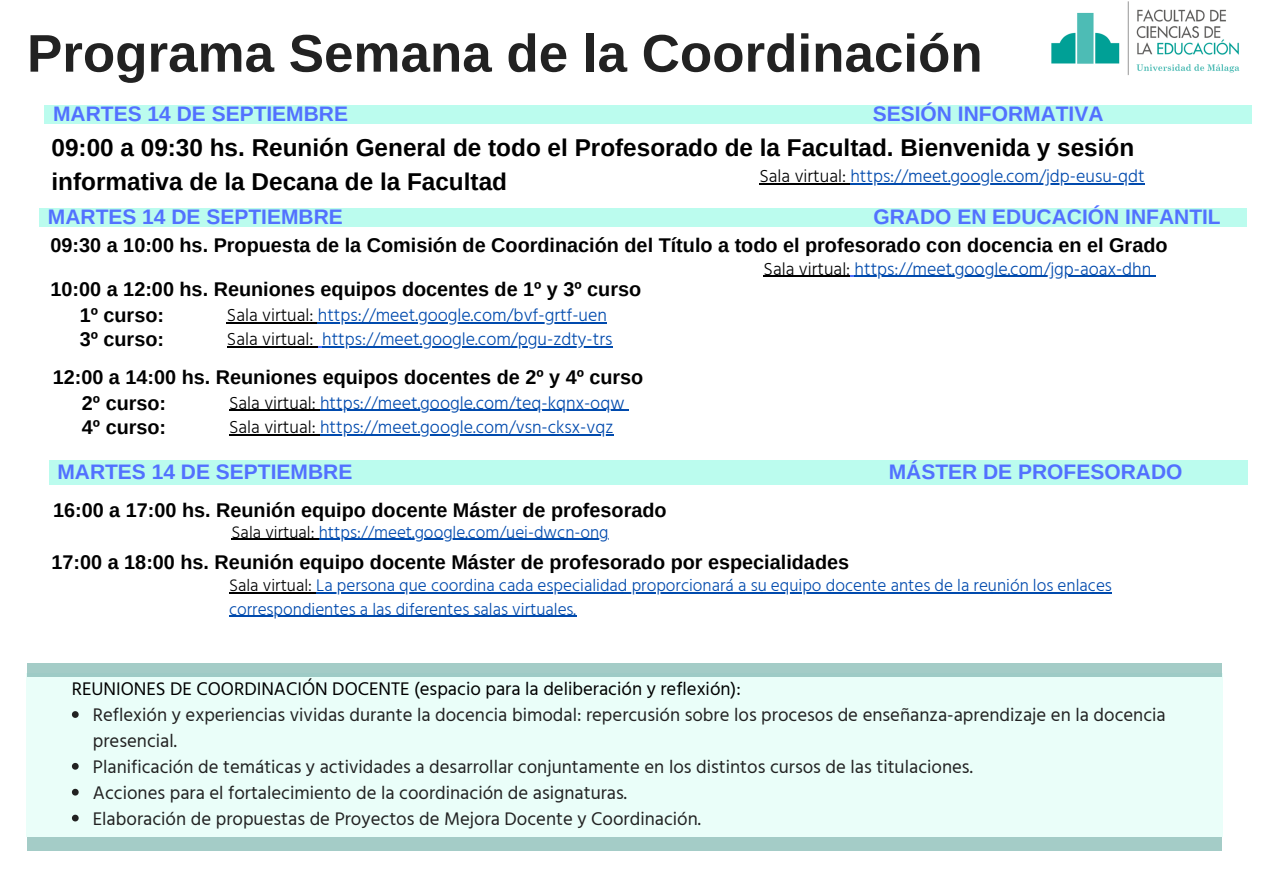
<style>
.page{position:relative;width:1263px;height:894px;background:#fff}
.page>*{position:absolute;margin:0;border:0;box-sizing:border-box;transform-origin:0 0}
.t1{font:700 52.95px "Arimo";color:#222}
.t2{font:700 24.3px/33.8px "Arimo";color:#000}
.t3{font:700 21px "Arimo";color:#5271ff}
.t4{font:700 19.8px "Arimo";color:#000}
.t5{font:18.75px/25.8px "Hind Vadodara";color:#222}
.t6{font:18.75px "Hind Vadodara";color:#000}
.t7{font:300 18px "Hind Vadodara";color:#004aad}
.t8{font:300 17.25px/23.5px "Hind Vadodara";color:#004aad}
.s1{color:#000}
</style>
<div class="page">
<img style="left:1051px;top:1px;width:189px;height:74px">
<div style="left:39px;top:209px;width:1208px;height:18px;background:#bbfcee"></div>
<hr style="left:227px;top:322px;width:91px;height:1px;background:#000">
<hr style="left:318px;top:322px;width:289px;height:1px;background:#004aad">
<hr style="left:764px;top:275px;width:86px;height:2px;background:#000">
<hr style="left:855px;top:275px;width:296px;height:2px;background:#004aad">
<hr style="left:227px;top:346px;width:87px;height:1px;background:#000">
<hr style="left:322px;top:346px;width:290px;height:1px;background:#004aad">
<div style="left:28px;top:836px;width:1194px;height:14px;background:#a4ccc7"></div>
<hr style="left:229px;top:410px;width:91px;height:1px;background:#000">
<hr style="left:320px;top:410px;width:304px;height:1px;background:#004aad">
<hr style="left:229px;top:434px;width:91px;height:1px;background:#000">
<hr style="left:320px;top:434px;width:293px;height:1px;background:#004aad">
<div style="left:44px;top:106px;width:1208px;height:18px;background:#bbfcee"></div>
<hr style="left:759px;top:183px;width:91px;height:1px;background:#000">
<hr style="left:850px;top:183px;width:294px;height:1px;background:#004aad">
<hr style="left:232px;top:538px;width:87px;height:1px;background:#000">
<hr style="left:319px;top:538px;width:289px;height:1px;background:#004aad">
<div style="left:49px;top:459px;width:1198px;height:25px;background:#bbfcee"></div>
<div style="left:27px;top:673px;width:1196px;height:163px;background:#eafef9"></div>
<svg style="left:72px;top:711px;width:7px;height:6px"></svg>
<svg style="left:72px;top:762px;width:7px;height:7px"></svg>
<svg style="left:72px;top:788px;width:7px;height:7px"></svg>
<svg style="left:72px;top:814px;width:7px;height:7px"></svg>
<div style="left:28px;top:663px;width:1194px;height:13px;background:#a4ccc7"></div>
<hr style="left:229px;top:592px;width:87px;height:1px;background:#000">
<hr style="left:316px;top:592px;width:796px;height:1px;background:#004aad">
<hr style="left:229px;top:615px;width:347px;height:1px;background:#004aad">
<p class="t1" style="left:27px;top:24px;width:957px">Programa Semana de la Coordinación</p>
<p class="t3" style="left:53px;top:102px;width:296px">MARTES 14 DE SEPTIEMBRE</p>
<p class="t3" style="left:873px;top:102px;width:232px">SESIÓN INFORMATIVA</p>
<p class="t2" style="left:52px;top:131px;width:1084px">09:00 a 09:30 hs. Reunión General de todo el Profesorado de la Facultad. Bienvenida y sesión informativa de la Decana de la Facultad</p>
<p class="t7" style="left:759px;top:162px;width:387px"><span class="s1">Sala virtual:</span> https://meet.google.com/jdp-eusu-qdt</p>
<p class="t3" style="left:48px;top:205px;width:296px">MARTES 14 DE SEPTIEMBRE</p>
<p class="t3" style="left:873px;top:205px;width:349px">GRADO EN EDUCACIÓN INFANTIL</p>
<p class="t4" style="left:51px;top:234px;width:1118px">09:30 a 10:00 hs. Propuesta de la Comisión de Coordinación del Título a todo el profesorado con docencia en el Grado</p>
<p class="t7" style="left:764px;top:254px;width:389px"><span class="s1">Sala virtual:</span> https://meet.google.com/jgp-aoax-dhn</p>
<p class="t4" style="left:51px;top:278px;width:592px">10:00 a 12:00 hs. Reuniones equipos docentes de 1º y 3º curso</p>
<p class="t4" style="left:80px;top:304px;width:86px">1º curso:</p>
<p class="t7" style="left:227px;top:301px;width:382px"><span class="s1">Sala virtual:</span> https://meet.google.com/bvf-grtf-uen</p>
<p class="t4" style="left:80px;top:328px;width:86px">3º curso:</p>
<p class="t7" style="left:227px;top:325px;width:387px"><span class="s1">Sala virtual:</span> https://meet.google.com/pgu-zdty-trs</p>
<p class="t4" style="left:53px;top:365px;width:592px">12:00 a 14:00 hs. Reuniones equipos docentes de 2º y 4º curso</p>
<p class="t4" style="left:82px;top:391px;width:86px">2º curso:</p>
<p class="t7" style="left:229px;top:388px;width:397px"><span class="s1">Sala virtual:</span> https://meet.google.com/teq-kqnx-oqw</p>
<p class="t4" style="left:82px;top:415px;width:86px">4º curso:</p>
<p class="t7" style="left:229px;top:412px;width:386px"><span class="s1">Sala virtual:</span> https://meet.google.com/vsn-cksx-vqz</p>
<p class="t3" style="left:57px;top:460px;width:296px">MARTES 14 DE SEPTIEMBRE</p>
<p class="t3" style="left:889px;top:460px;width:295px">MÁSTER DE PROFESORADO</p>
<p class="t4" style="left:53px;top:498px;width:615px">16:00 a 17:00 hs. Reunión equipo docente Máster de profesorado</p>
<p class="t8" style="left:232px;top:519px;width:378px"><span class="s1">Sala virtual:</span> https://meet.google.com/uei-dwcn-ong</p>
<p class="t4" style="left:52px;top:551px;width:799px">17:00 a 18:00 hs. Reunión equipo docente Máster de profesorado por especialidades</p>
<p class="t8" style="left:229px;top:572px;width:884px"><span class="s1">Sala virtual:</span> La persona que coordina cada especialidad proporcionará a su equipo docente antes de la reunión los enlaces correspondientes a las diferentes salas virtuales.</p>
<p class="t6" style="left:72px;top:673px;width:671px">REUNIONES DE COORDINACIÓN DOCENTE (espacio para la deliberación y reflexión):</p>
<p class="t5" style="left:93px;top:701px;width:1074px">Reflexión y experiencias vividas durante la docencia bimodal: repercusión sobre los procesos de enseñanza-aprendizaje en la docencia presencial.</p>
<p class="t5" style="left:93px;top:752px;width:881px">Planificación de temáticas y actividades a desarrollar conjuntamente en los distintos cursos de las titulaciones.</p>
<p class="t5" style="left:93px;top:778px;width:536px">Acciones para el fortalecimiento de la coordinación de asignaturas.</p>
<p class="t5" style="left:93px;top:804px;width:610px">Elaboración de propuestas de Proyectos de Mejora Docente y Coordinación.</p>
</div>
